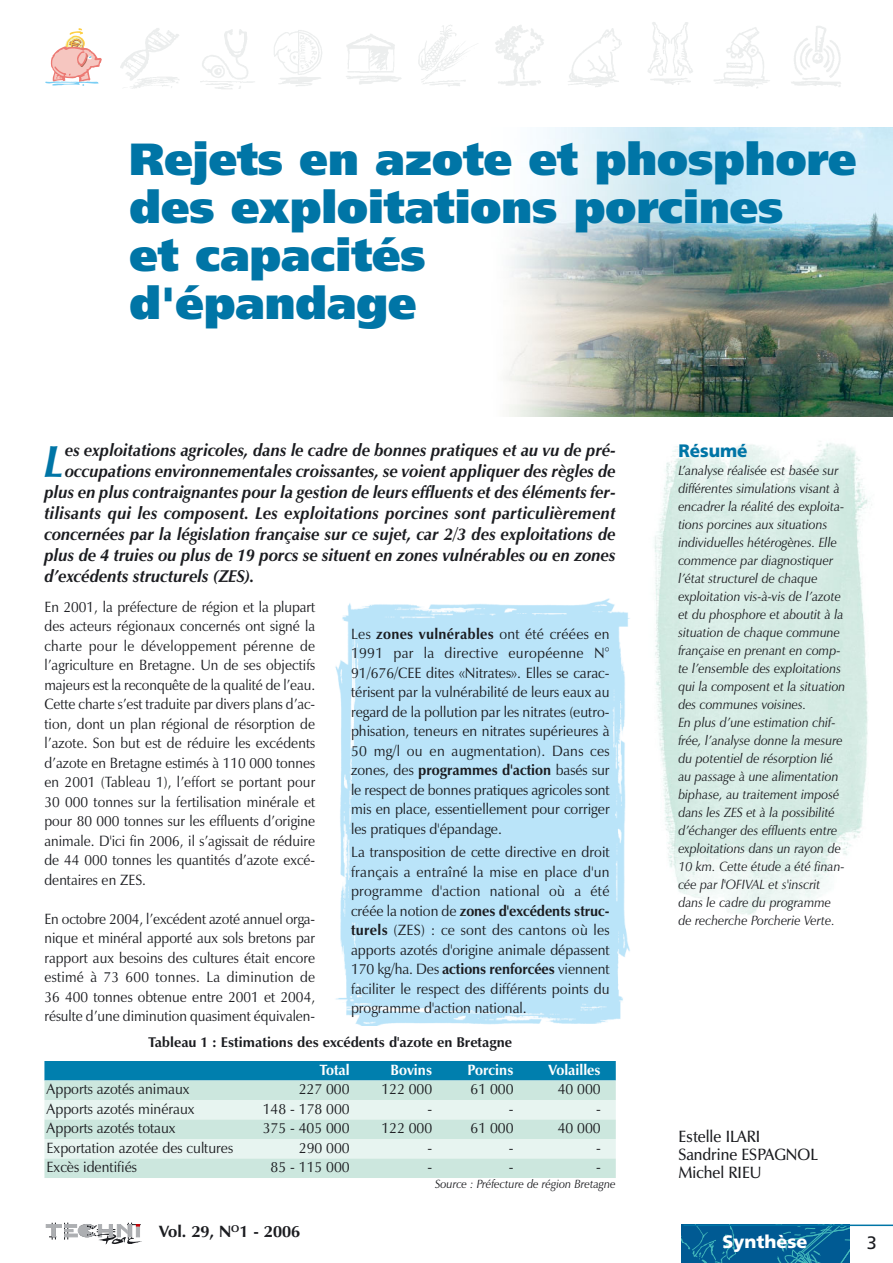
<style>
.page{position:relative;width:893px;height:1263px;background:#fff}
.page>*{position:absolute;margin:0;border:0;box-sizing:border-box;transform-origin:0 0}
.t1{font:italic 700 45.15px "Zapf Humanist 601 BT";color:#0075a6;scale:.95 1}
.t2{font:900 45px/48px "Frutiger";color:#0075a6}
.t3{font:900 18px "Frutiger";color:#fff}
.t4{font:900 18px "Frutiger";color:#0075a6;scale:.95 1}
.t5{font:18px "Frutiger";color:#1b1c20}
.t6{font:italic 700 17.25px "Zapf Humanist 601 BT";color:#1b1c20;scale:.95 1}
.t7{font:600 16.5px/18px "Zapf Humanist 601 BT";color:#1b1c20;scale:.95 1}
.t8{font:700 16.5px "Zapf Humanist 601 BT";color:#1b1c20}
.t9{font:15px/19.5px "Zapf Humanist 601 BT";color:#1b1c20;text-align:justify;scale:.95 1}
.t10{font:15px/19.5px "Zapf Humanist 601 BT";color:#1b1c20;text-align:justify;scale:.93 1}
.t11{font:700 15px "Zapf Humanist 601 BT";color:#fff;scale:.95 1}
.t12{font:700 14.25px "Zapf Humanist 601 BT";color:#1b1c20}
.t13{font:italic 13.5px/18px "Zapf Humanist 601 BT";color:#1b1c20;scale:.95 1}
.t14{font:italic 12px "Zapf Humanist 601 BT";color:#1b1c20;scale:.95 1}
.s1{font-weight:700}
</style>
<div class="page">
<img style="left:654px;top:441px;width:218px;height:474px">
<hr style="left:46px;top:1224px;width:16px;height:4px;background:#adafb2">
<svg style="left:49px;top:1222px;width:93px;height:22px"></svg>
<hr style="left:109px;top:1224px;width:4px;height:13px;background:#adafb2">
<div style="left:681px;top:1225px;width:168px;height:38px;background:#005a93"></div>
<svg style="left:681px;top:1226px;width:55px;height:37px"></svg>
<svg style="left:768px;top:1226px;width:81px;height:37px"></svg>
<hr style="left:683px;top:1225px;width:209px;height:1px;background:#0075a6">
<img style="left:505px;top:128px;width:387px;height:289px">
<svg style="left:45px;top:28px;width:57px;height:58px"></svg>
<div style="left:44px;top:1061px;width:571px;height:20px;background:#007fae"></div>
<div style="left:44px;top:1081px;width:571px;height:19px;background:#cce7de"></div>
<div style="left:44px;top:1100px;width:571px;height:20px;background:#e7f4f0"></div>
<div style="left:44px;top:1120px;width:571px;height:19px;background:#cce7de"></div>
<div style="left:44px;top:1139px;width:571px;height:20px;background:#e7f4f0"></div>
<div style="left:44px;top:1159px;width:571px;height:19px;background:#cce7de"></div>
<img style="left:335px;top:598px;width:295px;height:428px">
<h2 class="t2" style="left:129px;top:139px;width:728px">Rejets en azote et phosphore des exploitations porcines<br>et capacités<br>d'épandage</h2>
<h1 class="t1" style="left:44px;top:442px;width:22px">L</h1>
<p class="t6" style="left:65px;top:443px;width:580px">es exploitations agricoles, dans le cadre de bonnes pratiques et au vu de pré-</p>
<p class="t6" style="left:65px;top:464px;width:581px">occupations environnementales croissantes, se voient appliquer des règles de</p>
<p class="t6" style="left:44px;top:485px;width:602px">plus en plus contraignantes pour la gestion de leurs effluents et des éléments fer-</p>
<p class="t6" style="left:44px;top:506px;width:603px">tilisants qui les composent. Les exploitations porcines sont particulièrement</p>
<p class="t6" style="left:44px;top:527px;width:603px">concernées par la législation française sur ce sujet, car 2/3 des exploitations de</p>
<p class="t6" style="left:44px;top:548px;width:603px">plus de 4 truies ou plus de 19 porcs se situent en zones vulnérables ou en zones</p>
<p class="t6" style="left:44px;top:569px;width:223px">d’excédents structurels (ZES).</p>
<p class="t10" style="left:44px;top:598px;width:293px">En 2001, la préfecture de région et la plupart des acteurs régionaux concernés ont signé la charte pour le développement pérenne de l’agriculture en Bretagne. Un de ses objectifs majeurs est la reconquête de la qualité de l’eau.<br>Cette charte s’est traduite par divers plans d’ac&shy;tion, dont un plan régional de résorption de l’azote. Son but est de réduire les excédents d’azote en Bretagne estimés à 110 000 tonnes en 2001 (Tableau 1), l’effort se portant pour 30 000 tonnes sur la fertilisation minérale et pour 80 000 tonnes sur les effluents d’origine animale. D'ici fin 2006, il s’agissait de réduire de 44 000 tonnes les quantités d’azote excé&shy;dentaires en ZES.</p>
<p class="t10" style="left:44px;top:910px;width:292px">En octobre 2004, l’excédent azoté annuel orga&shy;nique et minéral apporté aux sols bretons par rapport aux besoins des cultures était encore estimé à 73 600 tonnes. La diminution de 36 400 tonnes obtenue entre 2001 et 2004, résulte d’une diminution quasiment équivalen-</p>
<p class="t12" style="left:148px;top:1036px;width:365px">Tableau 1 : Estimations des excédents d'azote en Bretagne</p>
<p class="t11" style="left:319px;top:1063px;width:33px">Total</p>
<p class="t11" style="left:390px;top:1063px;width:45px">Bovins</p>
<p class="t11" style="left:467px;top:1063px;width:50px">Porcins</p>
<p class="t11" style="left:548px;top:1063px;width:56px">Volailles</p>
<p class="t9" style="left:47px;top:1081px;width:152px">Apports azotés animaux</p>
<p class="t9" style="left:299px;top:1081px;width:55px">227 000</p>
<p class="t9" style="left:381px;top:1081px;width:55px">122 000</p>
<p class="t9" style="left:470px;top:1081px;width:47px">61 000</p>
<p class="t9" style="left:557px;top:1081px;width:47px">40 000</p>
<p class="t9" style="left:47px;top:1101px;width:157px">Apports azotés minéraux</p>
<p class="t9" style="left:263px;top:1101px;width:93px">148 - 178 000</p>
<p class="t9" style="left:427px;top:1101px;width:6px">-</p>
<p class="t9" style="left:509px;top:1101px;width:6px">-</p>
<p class="t9" style="left:596px;top:1101px;width:6px">-</p>
<p class="t9" style="left:47px;top:1120px;width:137px">Apports azotés totaux</p>
<p class="t9" style="left:263px;top:1120px;width:93px">375 - 405 000</p>
<p class="t9" style="left:381px;top:1120px;width:55px">122 000</p>
<p class="t9" style="left:470px;top:1120px;width:47px">61 000</p>
<p class="t9" style="left:557px;top:1120px;width:47px">40 000</p>
<p class="t9" style="left:47px;top:1140px;width:198px">Exportation azotée des cultures</p>
<p class="t9" style="left:299px;top:1140px;width:55px">290 000</p>
<p class="t9" style="left:427px;top:1140px;width:6px">-</p>
<p class="t9" style="left:509px;top:1140px;width:6px">-</p>
<p class="t9" style="left:596px;top:1140px;width:6px">-</p>
<p class="t9" style="left:47px;top:1159px;width:97px">Excès identifiés</p>
<p class="t9" style="left:270px;top:1159px;width:85px">85 - 115 000</p>
<p class="t9" style="left:427px;top:1159px;width:6px">-</p>
<p class="t9" style="left:509px;top:1159px;width:6px">-</p>
<p class="t9" style="left:596px;top:1159px;width:6px">-</p>
<p class="t14" style="left:435px;top:1178px;width:191px">Source : Préfecture de région Bretagne</p>
<p class="t9" style="left:351px;top:625px;width:274px">Les <span class="s1">zones vulnérables</span> ont été créées en 1991 par la directive européenne N° 91/676/CEE dites «Nitrates». Elles se carac&shy;térisent par la vulnérabilité de leurs eaux au regard de la pollution par les nitrates (eutro&shy;phisation, teneurs en nitrates supérieures à 50 mg/l ou en augmentation). Dans ces zones, des <span class="s1">programmes d'action</span> basés sur le respect de bonnes pratiques agricoles sont mis en place, essentiellement pour corriger les pratiques d'épandage.</p>
<p class="t9" style="left:351px;top:844px;width:274px">La transposition de cette directive en droit français a entraîné la mise en place d'un programme d'action national où a été créée la notion de <span class="s1">zones d'excédents struc&shy;turels</span> (ZES) : ce sont des cantons où les apports azotés d'origine animale dépassent 170 kg/ha. Des <span class="s1">actions renforcées</span> viennent faciliter le respect des différents points du programme d'action national.</p>
<p class="t8" style="left:159px;top:1224px;width:142px">Vol. 29, N<sup>O</sup>1 - 2006</p>
<p class="t4" style="left:678px;top:444px;width:74px">Résumé</p>
<p class="t13" style="left:678px;top:463px;width:177px">L’analyse réalisée est basée sur différentes simulations visant à encadrer la réalité des exploita&shy;tions porcines aux situations individuelles hétérogènes. Elle commence par diagnostiquer l’état structurel de chaque exploitation vis-à-vis de l’azote et du phosphore et aboutit à la situation de chaque commune française en prenant en comp&shy;te l’ensemble des exploitations qui la composent et la situation des communes voisines.<br>En plus d’une estimation chif&shy;frée, l’analyse donne la mesure du potentiel de résorption lié au passage à une alimentation biphase, au traitement imposé dans les ZES et à la possibilité d’échanger des effluents entre exploitations dans un rayon de<br>10 km. Cette étude a été finan&shy;cée par l'OFIVAL et s'inscrit dans le cadre du programme de recherche Porcherie Verte.</p>
<p class="t7" style="left:678px;top:1129px;width:148px">Estelle ILARI<br>Sandrine ESPAGNOL<br>Michel RIEU</p>
<p class="t3" style="left:722px;top:1235px;width:86px">Synthèse</p>
<p class="t5" style="left:866px;top:1236px;width:12px">3</p>
</div>
